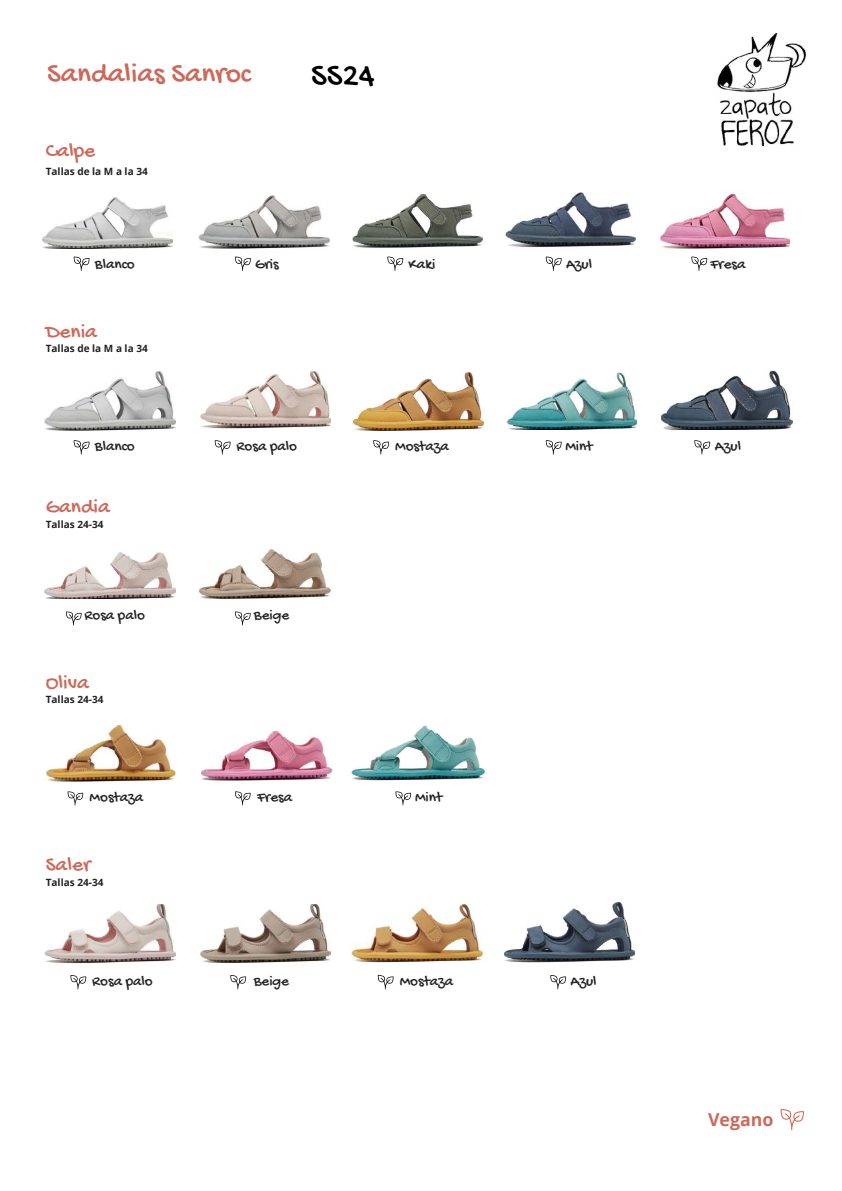
<style>
.page{position:relative;width:842px;height:1191px;background:#fff}
.page>*{position:absolute;margin:0;border:0;box-sizing:border-box;transform-origin:0 0}
.t1{font:33.5px "Gochi Hand";color:#000}
.t2{font:29.4px "Gochi Hand";color:#cd695a}
.t3{font:21.3px "Gochi Hand";color:#cd695a}
.t4{font:700 17.8px "Open Sans";color:#cd695a}
.t5{font:15.2px "Gochi Hand";color:#222}
.t6{font:700 10px "Open Sans";color:#222}
</style>
<div class="page">
<img style="left:717px;top:33px;width:89px;height:112px">
<svg style="left:66px;top:611px;width:16px;height:14px"></svg>
<svg style="left:235px;top:611px;width:16px;height:14px"></svg>
<img style="left:45px;top:552px;width:131px;height:46px">
<img style="left:198px;top:549px;width:134px;height:50px">
<svg style="left:68px;top:791px;width:15px;height:14px"></svg>
<svg style="left:235px;top:791px;width:16px;height:14px"></svg>
<svg style="left:395px;top:791px;width:16px;height:14px"></svg>
<img style="left:45px;top:725px;width:130px;height:56px">
<img style="left:351px;top:725px;width:135px;height:55px">
<img style="left:202px;top:731px;width:130px;height:49px">
<img style="left:200px;top:904px;width:130px;height:58px">
<img style="left:45px;top:904px;width:130px;height:58px">
<img style="left:504px;top:901px;width:131px;height:61px">
<img style="left:352px;top:904px;width:130px;height:58px">
<svg style="left:74px;top:256px;width:15px;height:15px"></svg>
<svg style="left:235px;top:256px;width:16px;height:15px"></svg>
<svg style="left:387px;top:256px;width:16px;height:15px"></svg>
<svg style="left:546px;top:256px;width:16px;height:15px"></svg>
<svg style="left:691px;top:256px;width:16px;height:15px"></svg>
<img style="left:199px;top:196px;width:130px;height:52px">
<img style="left:505px;top:192px;width:131px;height:55px">
<img style="left:352px;top:194px;width:131px;height:54px">
<img style="left:658px;top:190px;width:131px;height:58px">
<img style="left:42px;top:197px;width:131px;height:51px">
<svg style="left:74px;top:440px;width:15px;height:14px"></svg>
<svg style="left:215px;top:440px;width:16px;height:14px"></svg>
<svg style="left:373px;top:440px;width:16px;height:14px"></svg>
<svg style="left:546px;top:440px;width:16px;height:14px"></svg>
<svg style="left:694px;top:440px;width:16px;height:14px"></svg>
<img style="left:661px;top:371px;width:131px;height:58px">
<img style="left:506px;top:373px;width:131px;height:57px">
<img style="left:353px;top:372px;width:130px;height:58px">
<img style="left:200px;top:371px;width:131px;height:57px">
<img style="left:45px;top:371px;width:130px;height:59px">
<svg style="left:70px;top:975px;width:16px;height:14px"></svg>
<svg style="left:230px;top:975px;width:16px;height:14px"></svg>
<svg style="left:378px;top:975px;width:16px;height:14px"></svg>
<svg style="left:550px;top:975px;width:16px;height:14px"></svg>
<svg style="left:781px;top:1109px;width:23px;height:20px"></svg>
<h2 class="t2" style="left:47px;top:59px;width:205px">Sandalias Sanroc</h2>
<h1 class="t1" style="left:311px;top:58px;width:65px">SS24</h1>
<h3 class="t3" style="left:46px;top:140px;width:51px">Calpe</h3>
<p class="t6" style="left:46px;top:164px;width:104px">Tallas de la M a la 34</p>
<p class="t5" style="left:95px;top:256px;width:41px">Blanco</p>
<p class="t5" style="left:255px;top:256px;width:25px">Gris</p>
<p class="t5" style="left:409px;top:256px;width:28px">Kaki</p>
<p class="t5" style="left:566px;top:256px;width:28px">Azul</p>
<p class="t5" style="left:710px;top:256px;width:36px">Fresa</p>
<h3 class="t3" style="left:46px;top:321px;width:53px">Denia</h3>
<p class="t6" style="left:46px;top:342px;width:104px">Tallas de la M a la 34</p>
<p class="t5" style="left:95px;top:438px;width:41px">Blanco</p>
<p class="t5" style="left:395px;top:438px;width:55px">Mostaza</p>
<p class="t5" style="left:565px;top:438px;width:29px">Mint</p>
<p class="t5" style="left:715px;top:438px;width:28px">Azul</p>
<p class="t5" style="left:237px;top:438px;width:62px">Rosa palo</p>
<h3 class="t3" style="left:46px;top:496px;width:66px">Gandia</h3>
<p class="t6" style="left:46px;top:517px;width:59px">Tallas 24-34</p>
<p class="t5" style="left:85px;top:607px;width:62px">Rosa palo</p>
<p class="t5" style="left:254px;top:607px;width:37px">Beige</p>
<h3 class="t3" style="left:46px;top:671px;width:45px">Oliva</h3>
<p class="t6" style="left:46px;top:692px;width:59px">Tallas 24-34</p>
<p class="t5" style="left:90px;top:789px;width:55px">Mostaza</p>
<p class="t5" style="left:257px;top:789px;width:36px">Fresa</p>
<p class="t5" style="left:415px;top:789px;width:29px">Mint</p>
<h3 class="t3" style="left:46px;top:854px;width:46px">Saler</h3>
<p class="t6" style="left:46px;top:874px;width:59px">Tallas 24-34</p>
<p class="t5" style="left:92px;top:972px;width:62px">Rosa palo</p>
<p class="t5" style="left:254px;top:972px;width:37px">Beige</p>
<p class="t5" style="left:400px;top:972px;width:55px">Mostaza</p>
<p class="t5" style="left:570px;top:972px;width:28px">Azul</p>
<p class="t4" style="left:708px;top:1106px;width:67px">Vegano</p>
</div>
